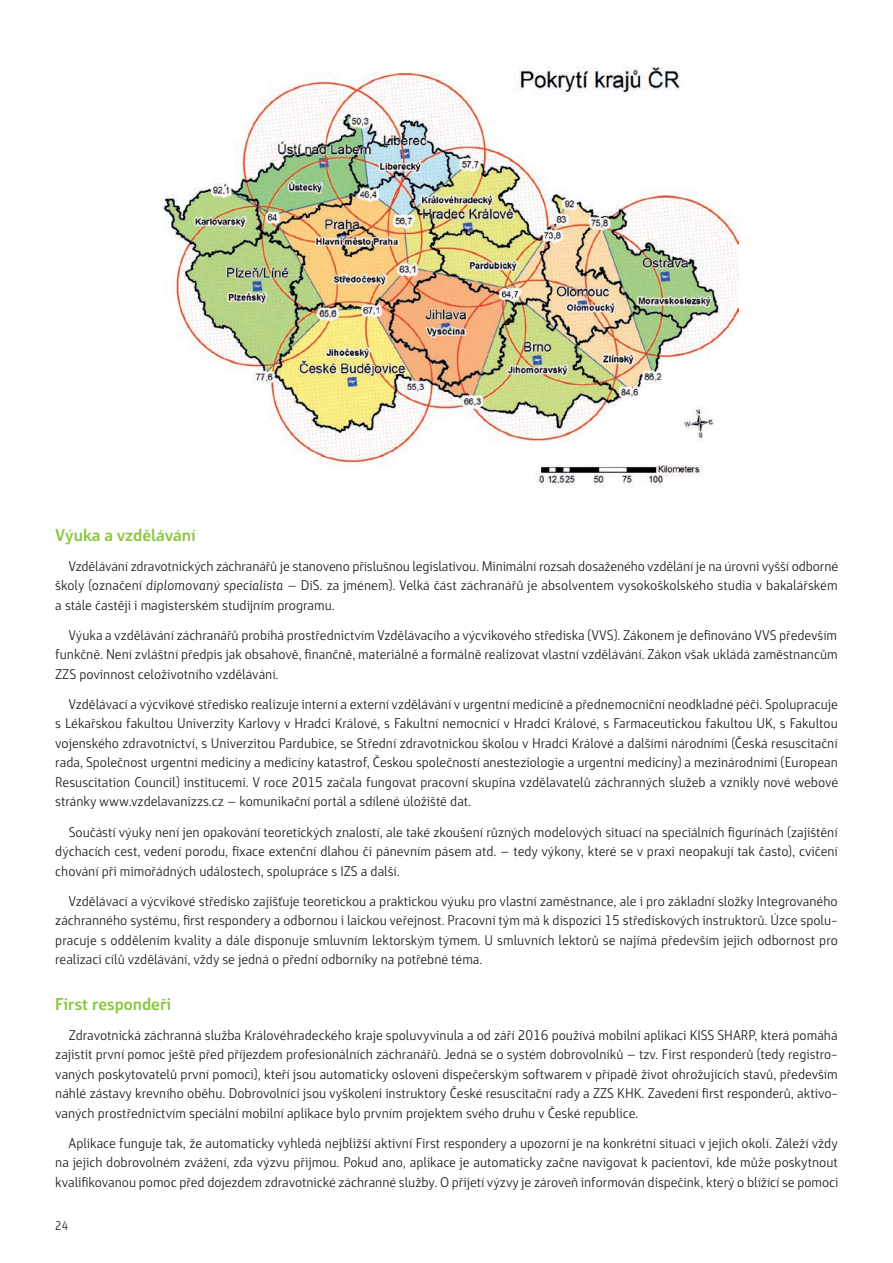
<style>
.page{position:relative;width:893px;height:1263px;background:#fff}
.page>*{position:absolute;margin:0;border:0;box-sizing:border-box;transform-origin:0 0}
.t1{font:700 16.5px "Yalta Sans Pro";color:#8bc63e}
.t2{font:13.5px/19.5px "Yalta Sans Pro";color:#231f20;text-align:justify}
.t3{font:12px "Yalta Sans Pro";color:#231f20;scale:.94 1}
.s1{font-style:italic}
</style>
<div class="page">
<img style="left:160px;top:67px;width:578px;height:420px">
<p class="t1" style="left:55px;top:529px;width:142px">Výuka a vzdělávání</p>
<p class="t2" style="left:55px;top:557px;width:784px;text-indent:13px">Vzdělávání zdravotnických záchranářů je stanoveno příslušnou legislativou. Minimální rozsah dosaženého vzdělání je na úrovni vyšší odborné školy (označení <span class="s1">diplomovaný specialista</span> – DiS. za jménem). Velká část záchranářů je absolventem vysokoškolského studia v bakalářském a stále častěji i magisterském studijním programu.</p>
<p class="t2" style="left:55px;top:626px;width:784px;text-indent:13px">Výuka a vzdělávání záchranářů probíhá prostřednictvím Vzdělávacího a výcvikového střediska (VVS). Zákonem je definováno VVS především funkčně. Není zvláštní předpis jak obsahově, finančně, materiálně a formálně realizovat vlastní vzdělávání. Zákon však ukládá zaměstnancům ZZS povinnost celoživotního vzdělávání.</p>
<p class="t2" style="left:55px;top:696px;width:784px;text-indent:13px">Vzdělávací a výcvikové středisko realizuje interní a externí vzdělávání v urgentní medicíně a přednemocniční neodkladné péči. Spolupracuje s Lékařskou fakultou Univerzity Karlovy v Hradci Králové, s Fakultní nemocnicí v Hradci Králové, s Farmaceutickou fakultou UK, s Fakultou vojenského zdravotnictví, s Univerzitou Pardubice, se Střední zdravotnickou školou v Hradci Králové a dalšími národními (Česká resuscitační rada, Společnost urgentní medicíny a medicíny katastrof, Českou společností anesteziologie a urgentní medicíny) a mezinárodními (European Resuscitation Council) institucemi. V roce 2015 začala fungovat pracovní skupina vzdělavatelů záchranných služeb a vznikly nové webové stránky www.vzdelavanizzs.cz – komunikační portál a sdílené úložiště dat.</p>
<p class="t2" style="left:55px;top:823px;width:784px;text-indent:14px">Součástí výuky není jen opakování teoretických znalostí, ale také zkoušení různých modelových situací na speciálních figurínách (zajištění dýchacích cest, vedení porodu, fixace extenční dlahou či pánevním pásem atd. – tedy výkony, které se v praxi neopakují tak často), cvičení chování při mimořádných událostech, spolupráce s IZS a další.</p>
<p class="t2" style="left:55px;top:892px;width:784px;text-indent:13px">Vzdělávací a výcvikové středisko zajišťuje teoretickou a praktickou výuku pro vlastní zaměstnance, ale i pro základní složky Integrovaného záchranného systému, first respondery a odbornou i laickou veřejnost. Pracovní tým má k dispozici 15 střediskových instruktorů. Úzce spolu&shy;pracuje s oddělením kvality a dále disponuje smluvním lektorským týmem. U smluvních lektorů se najímá především jejich odbornost pro realizaci cílů vzdělávání, vždy se jedná o přední odborníky na potřebné téma.</p>
<p class="t1" style="left:55px;top:998px;width:117px">First respondeři</p>
<p class="t2" style="left:55px;top:1026px;width:784px;text-indent:14px">Zdravotnická záchranná služba Královéhradeckého kraje spoluvyvinula a od září 2016 používá mobilní aplikaci KISS SHARP, která pomáhá zajistit první pomoc ještě před příjezdem profesionálních záchranářů. Jedná se o systém dobrovolníků – tzv. First responderů (tedy registro&shy;vaných poskytovatelů první pomoci), kteří jsou automaticky osloveni dispečerským softwarem v případě život ohrožujících stavů, především náhlé zástavy krevního oběhu. Dobrovolníci jsou vyškoleni instruktory České resuscitační rady a ZZS KHK. Zavedení first responderů, aktivo&shy;vaných prostřednictvím speciální mobilní aplikace bylo prvním projektem svého druhu v České republice.</p>
<p class="t2" style="left:55px;top:1134px;width:785px;text-indent:13px">Aplikace funguje tak, že automaticky vyhledá nejbližší aktivní First respondery a upozorní je na konkrétní situaci v jejich okolí. Záleží vždy na jejich dobrovolném zvážení, zda výzvu přijmou. Pokud ano, aplikace je automaticky začne navigovat k pacientovi, kde může poskytnout kvalifikovanou pomoc před dojezdem zdravotnické záchranné služby. O přijetí výzvy je zároveň informován dispečink, který o blížící se pomoci</p>
<p class="t3" style="left:55px;top:1221px;width:15px">24</p>
</div>
